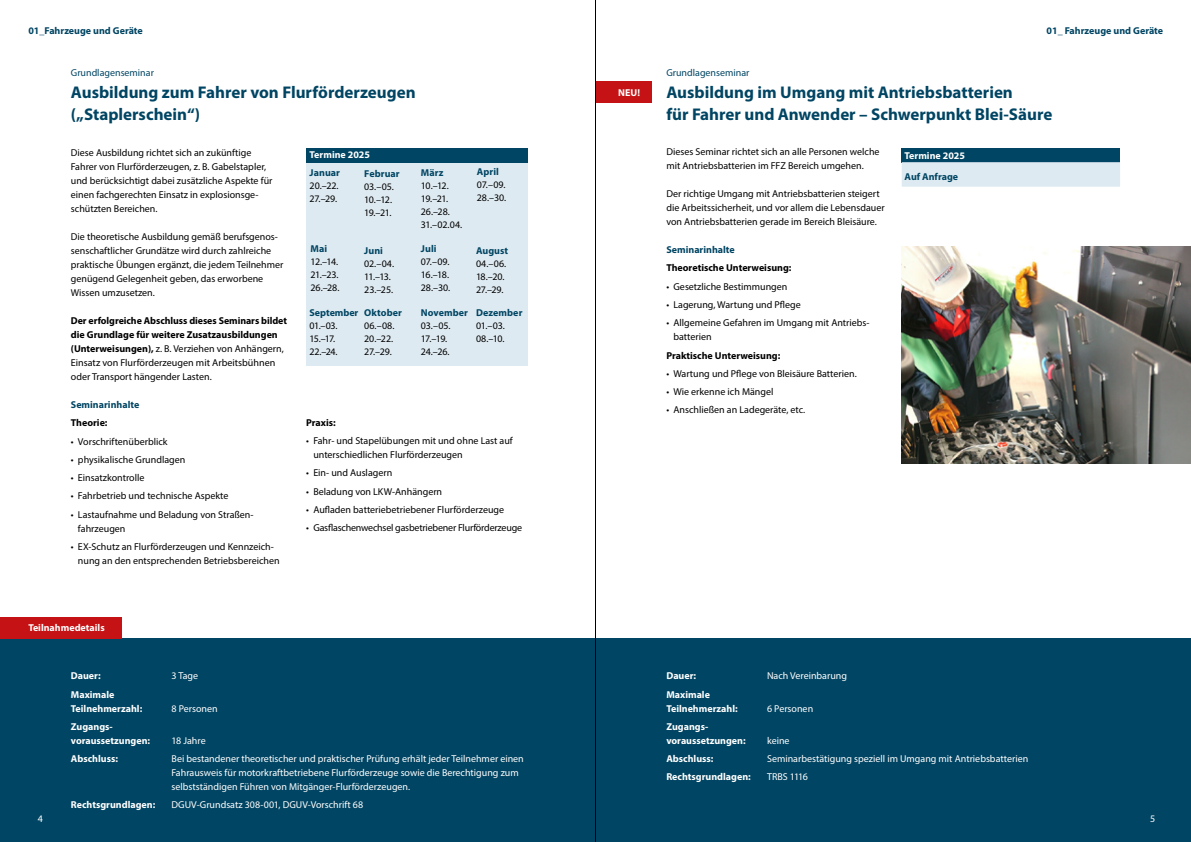
<style>
.page{position:relative;width:1191px;height:842px;background:#fff}
.page>*{position:absolute;margin:0;border:0;box-sizing:border-box;transform-origin:0 0}
.t1{font:700 17px/22px "Myriad Pro";color:#004563}
.t2{font:10px/14px "Myriad Pro";color:#000}
.t3{font:10px/18.2px "Myriad Pro";color:#fff}
.t4{font:700 10px/14px "Myriad Pro";color:#000}
.t5{font:700 10px/18.2px "Myriad Pro";color:#fff}
.t6{font:700 10px "Myriad Pro";color:#004563}
.t7{font:10px/13px "Myriad Pro";letter-spacing:-.02em;color:#000}
.t8{font:10px/13px "Myriad Pro";letter-spacing:-.045em;color:#000}
.t9{font:10px "Myriad Pro";color:#004563}
.t10{font:10px/13px "Myriad Pro";letter-spacing:-.035em;color:#000}
.t11{font:10px/13px "Myriad Pro";letter-spacing:-.05em;color:#000}
.t12{font:10px/13px "Myriad Pro";letter-spacing:-.025em;color:#000}
.s1{font-weight:400}
</style>
<div class="page">
<div style="left:0;top:638px;width:1191px;height:204px;background:#004563"></div>
<div style="left:0;top:617px;width:122px;height:21px;background:#c51315"></div>
<div style="left:306px;top:151px;width:222px;height:215px;background:#deeaf1"></div>
<div style="left:306px;top:148px;width:222px;height:14px;background:#004563"></div>
<div style="left:901px;top:148px;width:219px;height:14px;background:#004563"></div>
<svg style="left:901px;top:162px;width:219px;height:25px;background:#dce9f0"></svg>
<div style="left:595px;top:82px;width:57px;height:20px;background:#c51315"></div>
<img style="left:901px;top:246px;width:290px;height:217px">
<hr style="left:595px;top:0;width:1px;height:842px;background:#000">
<p class="t6" style="left:28px;top:24px;width:116px">01_Fahrzeuge und Geräte</p>
<p class="t6" style="left:1046px;top:24px;width:118px">01_ Fahrzeuge und Geräte</p>
<p class="t9" style="left:71px;top:66px;width:85px">Grundlagenseminar</p>
<h1 class="t1" style="left:71px;top:81px;width:346px">Ausbildung zum Fahrer von Flurförderzeugen („Staplerschein“)</h1>
<p class="t2" style="left:71px;top:145px;width:203px">Diese Ausbildung richtet sich an zukünftige Fahrer von Flurförderzeugen, z. B. Gabelstapler, und berücksichtigt dabei zusätzliche Aspekte für einen fachgerechten Einsatz in explosionsge&shy;schützten Bereichen.</p>
<p class="t2" style="left:71px;top:229px;width:214px">Die theoretische Ausbildung gemäß berufsgenos&shy;senschaftlicher Grundätze wird durch zahlreiche praktische Übungen ergänzt, die jedem Teilnehmer genügend Gelegenheit geben, das erworbene Wissen umzusetzen.</p>
<p class="t4" style="left:71px;top:313px;width:218px">Der erfolgreiche Abschluss dieses Seminars bildet die Grundlage für weitere Zusatzausbildungen (Unterweisungen), <span class="s1">z. B. Verziehen von Anhängern, Einsatz von Flurförderzeugen mit Arbeitsbühnen oder Transport hängender Lasten.</span></p>
<p class="t6" style="left:71px;top:398px;width:70px">Seminarinhalte</p>
<p class="t4" style="left:71px;top:416px;width:38px">Theorie:</p>
<p class="t2" style="left:71px;top:434px;width:98px">• Vorschriftenüberblick</p>
<p class="t2" style="left:71px;top:452px;width:116px">• physikalische Grundlagen</p>
<p class="t2" style="left:71px;top:471px;width:75px">• Einsatzkontrolle</p>
<p class="t2" style="left:71px;top:489px;width:159px">• Fahrbetrieb und technische Aspekte</p>
<p class="t2" style="left:78px;top:507px;width:177px;text-indent:-7px">• Lastaufnahme und Beladung von Straßen&shy;fahrzeugen</p>
<p class="t2" style="left:78px;top:539px;width:203px;text-indent:-7px">• EX-Schutz an Flurförderzeugen und Kennzeich&shy;nung an den entsprechenden Betriebsbereichen</p>
<p class="t5" style="left:310px;top:145px;width:62px">Termine 2025</p>
<p class="t6" style="left:310px;top:166px;width:32px">Januar</p>
<p class="t2" style="left:310px;top:179px;width:31px;line-height:13px">20.–22.<br>27.–29.</p>
<p class="t6" style="left:364px;top:167px;width:37px">Februar</p>
<p class="t8" style="left:364px;top:180px;width:31px">03.–05.<br>10.–12.<br>19.–21.</p>
<p class="t6" style="left:310px;top:242px;width:18px">Mai</p>
<p class="t10" style="left:310px;top:255px;width:31px">12.–14.<br>21.–23.<br>26.–28.</p>
<p class="t6" style="left:364px;top:244px;width:20px">Juni</p>
<p class="t2" style="left:364px;top:257px;width:31px;line-height:13px">02.–04.<br>11.–13.<br>23.–25.</p>
<p class="t6" style="left:310px;top:306px;width:50px">September</p>
<p class="t11" style="left:310px;top:319px;width:29px">01.–03.<br>15.–17.<br>22.–24.</p>
<p class="t6" style="left:364px;top:306px;width:39px">Oktober</p>
<p class="t2" style="left:364px;top:319px;width:32px;line-height:13px">06.–08.<br>20.–22.<br>27.–29.</p>
<p class="t6" style="left:421px;top:166px;width:24px">März</p>
<p class="t8" style="left:421px;top:179px;width:43px">10.–12.<br>19.–21.<br>26.–28.<br>31.–02.04.</p>
<p class="t6" style="left:421px;top:242px;width:17px">Juli</p>
<p class="t7" style="left:421px;top:255px;width:31px">07.–09.<br>16.–18.<br>28.–30.</p>
<p class="t6" style="left:421px;top:306px;width:49px">November</p>
<p class="t12" style="left:421px;top:319px;width:31px">03.–05.<br>17.–19.<br>24.–26.</p>
<p class="t6" style="left:477px;top:165px;width:23px">April</p>
<p class="t2" style="left:477px;top:178px;width:31px;line-height:13px">07.–09.<br>28.–30.</p>
<p class="t6" style="left:476px;top:244px;width:34px">August</p>
<p class="t2" style="left:476px;top:257px;width:32px;line-height:13px">04.–06.<br>18.–20.<br>27.–29.</p>
<p class="t6" style="left:476px;top:306px;width:48px">Dezember</p>
<p class="t2" style="left:476px;top:319px;width:30px;line-height:13px">01.–03.<br>08.–10.</p>
<p class="t4" style="left:306px;top:415px;width:31px">Praxis:</p>
<p class="t2" style="left:313px;top:433px;width:201px;text-indent:-7px">• Fahr- und Stapelübungen mit und ohne Last auf unterschiedlichen Flurförderzeugen</p>
<p class="t2" style="left:306px;top:466px;width:88px">• Ein- und Auslagern</p>
<p class="t2" style="left:306px;top:484px;width:137px">• Beladung von LKW-Anhängern</p>
<p class="t2" style="left:306px;top:502px;width:199px">• Aufladen batteriebetriebener Flurförderzeuge</p>
<p class="t7" style="left:306px;top:521px;width:217px">• Gasflaschenwechsel gasbetriebener Flurförderzeuge</p>
<p class="t5" style="left:28px;top:618px;width:78px">Teilnahmedetails</p>
<p class="t5" style="left:71px;top:666px;width:45px">Dauer:<br>Maximale</p>
<p class="t5" style="left:71px;top:699px;width:73px">Teilnehmerzahl:<br>Zugangs-</p>
<p class="t5" style="left:71px;top:731px;width:81px">voraussetzungen:<br>Abschluss:</p>
<p class="t5" style="left:71px;top:795px;width:86px">Rechtsgrundlagen:</p>
<p class="t3" style="left:171px;top:667px;width:28px">3 Tage</p>
<p class="t3" style="left:171px;top:699px;width:48px">8 Personen</p>
<p class="t3" style="left:171px;top:731px;width:354px">18 Jahre<br>Bei bestandener theoretischer und praktischer Prüfung erhält jeder Teilnehmer einen</p>
<p class="t3" style="left:171px;top:766px;width:349px;line-height:14px">Fahrausweis für motorkraftbetriebene Flurförderzeuge sowie die Berechtigung zum selbstständigen Führen von Mitgänger-Flurförderzeugen.</p>
<p class="t3" style="left:171px;top:796px;width:193px">DGUV-Grundsatz 308-001, DGUV-Vorschrift 68</p>
<p class="t5" style="left:618px;top:83px;width:23px">NEU!</p>
<p class="t9" style="left:666px;top:66px;width:85px">Grundlagenseminar</p>
<h1 class="t1" style="left:666px;top:81px;width:387px">Ausbildung im Umgang mit Antriebsbatterien<br>für Fahrer und Anwender – Schwerpunkt Blei-Säure</h1>
<p class="t2" style="left:666px;top:144px;width:215px">Dieses Seminar richtet sich an alle Personen welche mit Antriebsbatterien im FFZ Bereich umgehen.</p>
<p class="t2" style="left:666px;top:187px;width:220px">Der richtige Umgang mit Antriebsbatterien steigert die Arbeitssicherheit, und vor allem die Lebensdauer von Antriebsbatterien gerade im Bereich Bleisäure.</p>
<p class="t6" style="left:666px;top:243px;width:70px">Seminarinhalte</p>
<p class="t4" style="left:666px;top:261px;width:127px">Theoretische Unterweisung:</p>
<p class="t2" style="left:666px;top:279px;width:122px">• Gesetzliche Bestimmungen</p>
<p class="t2" style="left:666px;top:297px;width:136px">• Lagerung, Wartung und Pflege</p>
<p class="t2" style="left:673px;top:316px;width:197px;text-indent:-7px">• Allgemeine Gefahren im Umgang mit Antriebs&shy;batterien</p>
<p class="t4" style="left:666px;top:348px;width:115px">Praktische Unterweisung:</p>
<p class="t2" style="left:666px;top:366px;width:192px">• Wartung und Pflege von Bleisäure Batterien.</p>
<p class="t2" style="left:666px;top:384px;width:109px">• Wie erkenne ich Mängel</p>
<p class="t2" style="left:666px;top:403px;width:140px">• Anschließen an Ladegeräte, etc.</p>
<p class="t5" style="left:904px;top:146px;width:62px">Termine 2025</p>
<p class="t6" style="left:904px;top:170px;width:55px">Auf Anfrage</p>
<p class="t5" style="left:666px;top:666px;width:45px">Dauer:<br>Maximale</p>
<p class="t5" style="left:666px;top:699px;width:73px">Teilnehmerzahl:<br>Zugangs-</p>
<p class="t5" style="left:666px;top:731px;width:86px">voraussetzungen:<br>Abschluss:<br>Rechtsgrundlagen:</p>
<p class="t3" style="left:767px;top:667px;width:81px">Nach Vereinbarung</p>
<p class="t3" style="left:767px;top:699px;width:48px">6 Personen</p>
<p class="t3" style="left:767px;top:731px;width:263px">keine<br>Seminarbestätigung speziell im Umgang mit Antriebsbatterien<br>TRBS 1116</p>
<p class="t3" style="left:38px;top:809px;width:7px">4</p>
<p class="t3" style="left:1150px;top:809px;width:7px">5</p>
</div>
